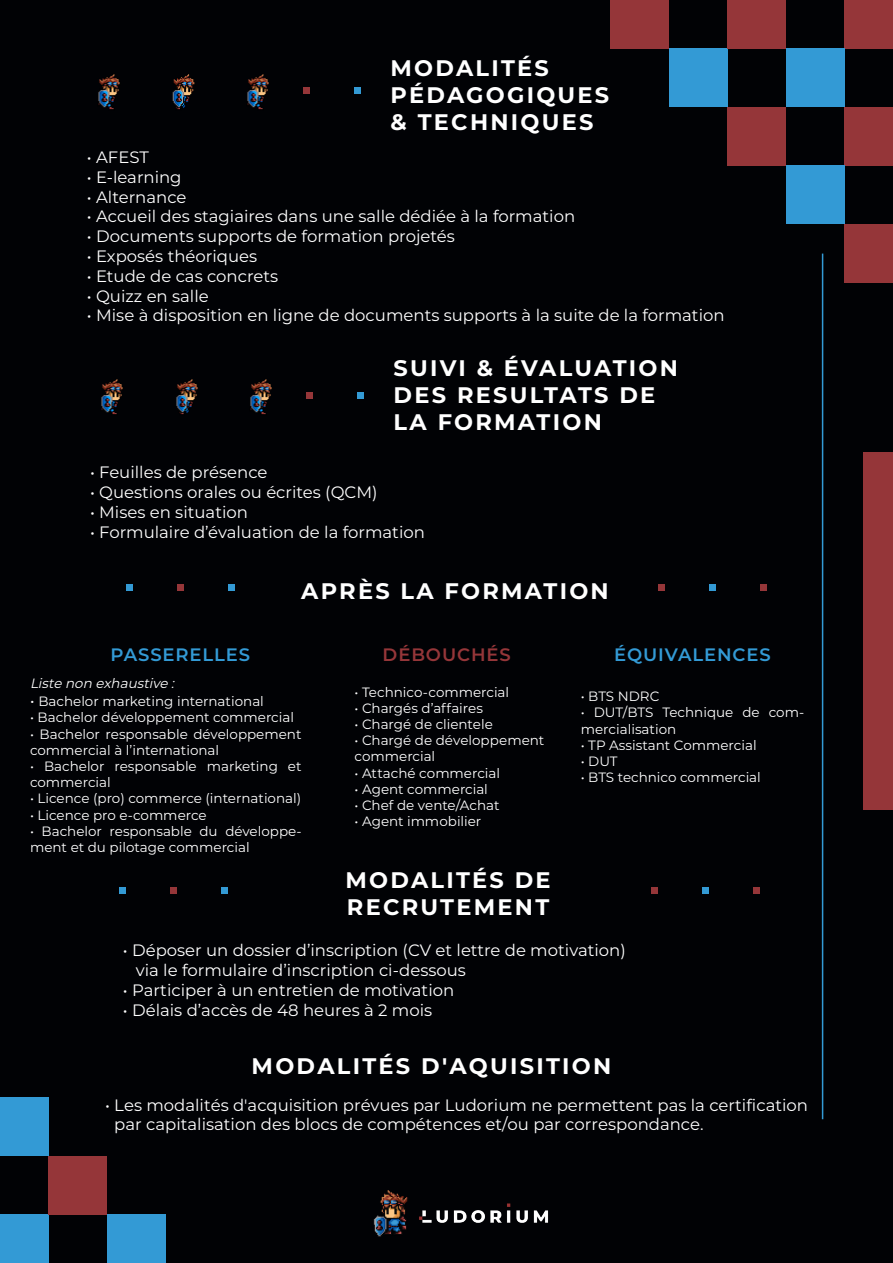
<style>
.page{position:relative;width:893px;height:1263px;background:#010205}
.page>*{position:absolute;margin:0;border:0;box-sizing:border-box;transform-origin:0 0}
.t1{font:700 22.5px/27px "Montserrat";letter-spacing:.1em;color:#fff}
.t2{font:600 18px "Montserrat";letter-spacing:.05em;color:#339ad5}
.t3{font:600 18px "Montserrat";letter-spacing:.05em;color:#953639}
.t4{font:16.5px/19.8px "Montserrat";color:#fff}
.t5{font:13.5px/16.2px "Montserrat";color:#fff}
.t6{font:italic 13.5px "Montserrat";color:#fff}
.s1{font-size:15px}
</style>
<div class="page">
<div style="left:727px;top:107px;width:59px;height:59px;background:#953639"></div>
<div style="left:845px;top:107px;width:48px;height:59px;background:#953639"></div>
<div style="left:845px;top:0;width:48px;height:48px;background:#953639"></div>
<div style="left:845px;top:224px;width:48px;height:59px;background:#953639"></div>
<div style="left:669px;top:48px;width:58px;height:59px;background:#339ad5"></div>
<div style="left:786px;top:48px;width:59px;height:59px;background:#339ad5"></div>
<div style="left:786px;top:166px;width:59px;height:58px;background:#339ad5"></div>
<div style="left:610px;top:0;width:59px;height:48px;background:#953639"></div>
<div style="left:727px;top:0;width:59px;height:48px;background:#953639"></div>
<div style="left:354px;top:87px;width:7px;height:7px;background:#339ad5"></div>
<div style="left:357px;top:392px;width:7px;height:6px;background:#339ad5"></div>
<div style="left:229px;top:584px;width:6px;height:7px;background:#339ad5"></div>
<div style="left:760px;top:584px;width:7px;height:7px;background:#953639"></div>
<div style="left:126px;top:584px;width:7px;height:7px;background:#339ad5"></div>
<div style="left:658px;top:584px;width:7px;height:7px;background:#953639"></div>
<div style="left:303px;top:87px;width:7px;height:7px;background:#953639"></div>
<div style="left:306px;top:392px;width:7px;height:6px;background:#953639"></div>
<div style="left:178px;top:584px;width:6px;height:7px;background:#953639"></div>
<div style="left:709px;top:584px;width:7px;height:7px;background:#339ad5"></div>
<img style="left:172px;top:74px;width:23px;height:36px">
<img style="left:176px;top:379px;width:22px;height:36px">
<img style="left:247px;top:74px;width:22px;height:36px">
<img style="left:250px;top:379px;width:22px;height:36px">
<img style="left:98px;top:74px;width:22px;height:36px">
<img style="left:101px;top:379px;width:22px;height:36px">
<div style="left:864px;top:453px;width:29px;height:357px;background:#953639"></div>
<hr style="left:822px;top:254px;width:1px;height:865px;background:#339ad5">
<div style="left:222px;top:887px;width:6px;height:7px;background:#339ad5"></div>
<div style="left:753px;top:887px;width:7px;height:7px;background:#953639"></div>
<div style="left:120px;top:887px;width:6px;height:7px;background:#339ad5"></div>
<div style="left:651px;top:887px;width:7px;height:7px;background:#953639"></div>
<div style="left:171px;top:887px;width:6px;height:7px;background:#953639"></div>
<div style="left:702px;top:887px;width:7px;height:7px;background:#339ad5"></div>
<img style="left:373px;top:1190px;width:176px;height:47px">
<div style="left:0;top:1097px;width:48px;height:59px;background:#339ad5"></div>
<div style="left:0;top:1215px;width:48px;height:48px;background:#339ad5"></div>
<div style="left:48px;top:1156px;width:59px;height:59px;background:#953639"></div>
<div style="left:107px;top:1215px;width:59px;height:48px;background:#339ad5"></div>
<p class="t1" style="left:391px;top:53px;width:160px">MODALITÉS</p>
<p class="t1" style="left:391px;top:80px;width:220px">PÉDAGOGIQUES</p>
<p class="t1" style="left:391px;top:107px;width:204px">&amp; TECHNIQUES</p>
<p class="t4" style="left:87px;top:147px;width:63px">• AFEST</p>
<p class="t4" style="left:87px;top:166px;width:96px">• E-learning</p>
<p class="t4" style="left:87px;top:186px;width:101px">• Alternance</p>
<p class="t4" style="left:87px;top:206px;width:490px">• Accueil des stagiaires dans une salle dédiée à la formation</p>
<p class="t4" style="left:87px;top:226px;width:369px">• Documents supports de formation projetés</p>
<p class="t4" style="left:87px;top:246px;width:172px">• Exposés théoriques</p>
<p class="t4" style="left:87px;top:265px;width:193px">• Etude de cas concrets</p>
<p class="t4" style="left:87px;top:285px;width:123px">• Quizz en salle</p>
<p class="t4" style="left:87px;top:305px;width:639px">• Mise à disposition en ligne de documents supports à la suite de la formation</p>
<p class="t1" style="left:394px;top:353px;width:286px">SUIVI &amp; ÉVALUATION</p>
<p class="t1" style="left:394px;top:380px;width:263px">DES RESULTATS DE<br>LA FORMATION</p>
<p class="t4" style="left:90px;top:462px;width:179px">• Feuilles de présence</p>
<p class="t4" style="left:90px;top:482px;width:289px">• Questions orales ou écrites (QCM)</p>
<p class="t4" style="left:90px;top:502px;width:159px">• Mises en situation</p>
<p class="t4" style="left:90px;top:521px;width:336px">• Formulaire d’évaluation de la formation</p>
<p class="t1" style="left:301px;top:576px;width:309px">APRÈS LA FORMATION</p>
<p class="t2" style="left:111px;top:642px;width:141px">PASSERELLES</p>
<p class="t3" style="left:383px;top:642px;width:130px">DÉBOUCHÉS</p>
<p class="t2" style="left:614px;top:642px;width:158px">ÉQUIVALENCES</p>
<p class="t6" style="left:30px;top:674px;width:149px">Liste non exhaustive :</p>
<p class="t5" style="left:30px;top:693px;width:235px"><span class="s1">•</span> Bachelor marketing international</p>
<p class="t5" style="left:30px;top:709px;width:266px">• Bachelor développement commercial</p>
<p class="t5" style="left:30px;top:725px;width:273px">• Bachelor responsable développement commercial à l’international</p>
<p class="t5" style="left:30px;top:758px;width:273px">• Bachelor responsable marketing et commercial</p>
<p class="t5" style="left:30px;top:790px;width:273px">• Licence (pro) commerce (international)</p>
<p class="t5" style="left:30px;top:806px;width:178px">• Licence pro e-commerce</p>
<p class="t5" style="left:30px;top:822px;width:273px">• Bachelor responsable du développe&shy;ment et du pilotage commercial</p>
<p class="t5" style="left:354px;top:683px;width:156px">• Technico-commercial</p>
<p class="t5" style="left:354px;top:699px;width:130px">• Chargés d’affaires</p>
<p class="t5" style="left:354px;top:715px;width:140px">• Chargé de clientele</p>
<p class="t5" style="left:354px;top:732px;width:191px">• Chargé de développement</p>
<p class="t5" style="left:354px;top:748px;width:82px">commercial</p>
<p class="t5" style="left:354px;top:764px;width:147px">• Attaché commercial</p>
<p class="t5" style="left:354px;top:780px;width:135px">• Agent commercial</p>
<p class="t5" style="left:354px;top:796px;width:147px">• Chef de vente/Achat</p>
<p class="t5" style="left:354px;top:813px;width:128px">• Agent immobilier</p>
<p class="t5" style="left:581px;top:688px;width:80px">• BTS NDRC</p>
<p class="t5" style="left:581px;top:704px;width:225px">• DUT/BTS Technique de com&shy;mercialisation</p>
<p class="t5" style="left:581px;top:736px;width:177px">• TP Assistant Commercial</p>
<p class="t5" style="left:581px;top:753px;width:38px">• DUT</p>
<p class="t5" style="left:581px;top:769px;width:182px">• BTS technico commercial</p>
<p class="t1" style="left:345px;top:866px;width:207px">MODALITÉS DE</p>
<p class="t1" style="left:347px;top:893px;width:204px">RECRUTEMENT</p>
<p class="t4" style="left:136px;top:940px;width:491px;text-indent:-13px">• Déposer un dossier d’inscription (CV et lettre de motivation) via le formulaire d’inscription ci-dessous</p>
<p class="t4" style="left:123px;top:980px;width:333px">• Participer à un entretien de motivation</p>
<p class="t4" style="left:123px;top:999px;width:311px">• Délais d’accès de 48 heures à 2 mois</p>
<h1 class="t1" style="left:252px;top:1051px;width:361px">MODALITÉS D'AQUISITION</h1>
<p class="t4" style="left:114px;top:1095px;width:695px;line-height:18.9px;text-indent:-9px">• Les modalités d'acquisition prévues par Ludorium ne permettent pas la certification par capitalisation des blocs de compétences et/ou par correspondance.</p>
</div>
